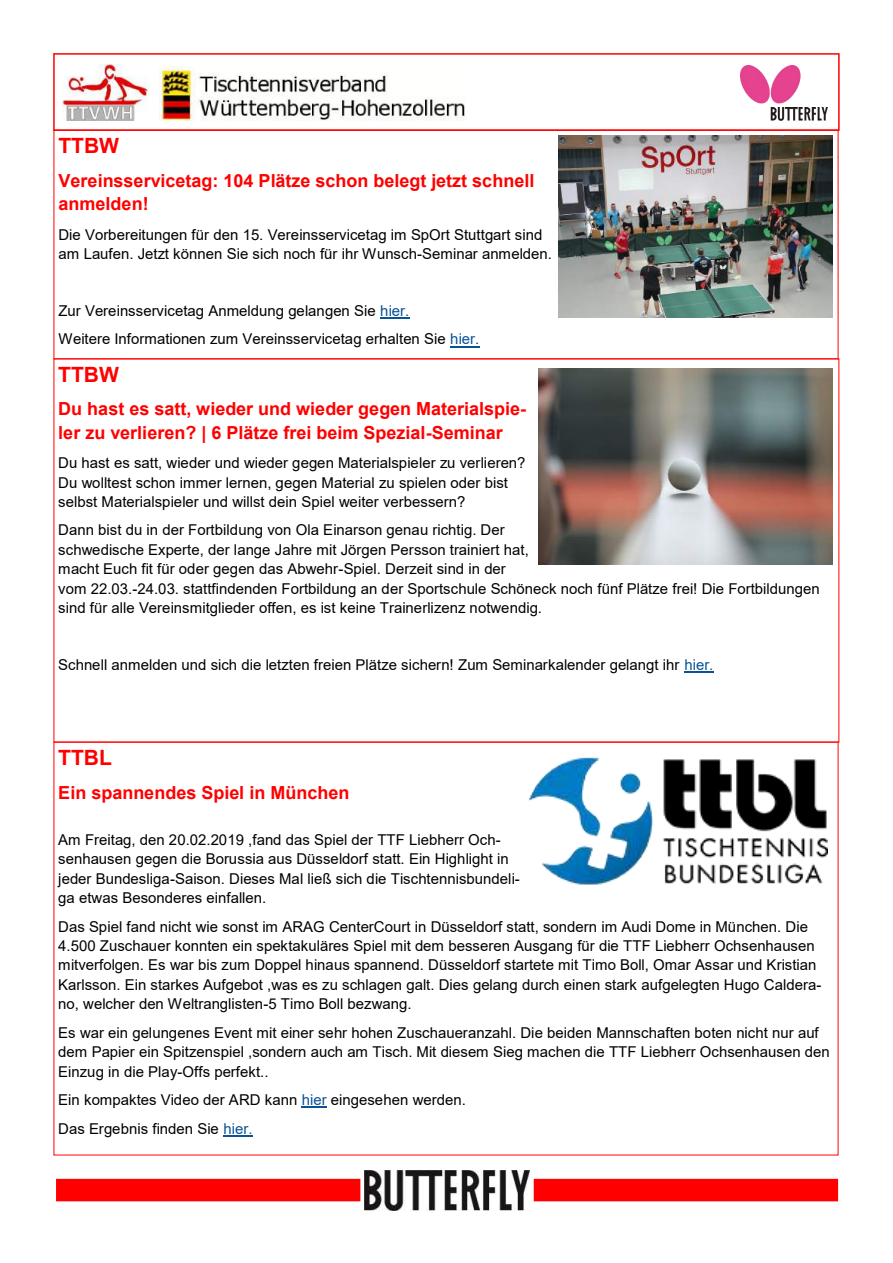
<style>
.page{position:relative;width:893px;height:1263px;background:#fff}
.page>*{position:absolute;margin:0;border:0;box-sizing:border-box;transform-origin:0 0}
.t1{font:700 21px "Arial";letter-spacing:-.005em;color:#f00}
.t2{font:700 18px/23.4px "Arial";color:#f00}
.t3{font:15px/19.5px "Arial";color:#000}
.s1{color:#085296}
</style>
<div class="page">
<hr style="left:302px;top:1106px;width:25px;height:2px;background:#085296">
<hr style="left:223px;top:1135px;width:30px;height:1px;background:#085296">
<hr style="left:380px;top:318px;width:30px;height:1px;background:#085296">
<hr style="left:450px;top:346px;width:30px;height:1px;background:#085296">
<img style="left:529px;top:757px;width:298px;height:128px">
<hr style="left:684px;top:672px;width:30px;height:1px;background:#085296">
<div style="left:53px;top:53px;width:787px;height:78px;border:2px solid #f00"></div>
<img style="left:63px;top:65px;width:85px;height:56px">
<img style="left:159px;top:66px;width:307px;height:55px">
<img style="left:741px;top:66px;width:86px;height:55px">
<img style="left:365px;top:1170px;width:164px;height:40px">
<div style="left:56px;top:1179px;width:304px;height:22px;background:#f00"></div>
<div style="left:534px;top:1179px;width:304px;height:22px;background:#f00"></div>
<img style="left:539px;top:369px;width:293px;height:195px">
<img style="left:559px;top:135px;width:273px;height:183px">
<h1 class="t1" style="left:58px;top:134px;width:62px">TTBW</h1>
<p class="t2" style="left:58px;top:169px;width:477px">Vereinsservicetag: 104 Plätze schon belegt jetzt schnell anmelden!</p>
<p class="t3" style="left:58px;top:225px;width:495px">Die Vorbereitungen für den 15. Vereinsservicetag im SpOrt Stuttgart sind am Laufen. Jetzt können Sie sich noch für ihr Wunsch-Seminar anmelden.</p>
<p class="t3" style="left:58px;top:296px;width:422px;line-height:28.5px">Zur Vereinsservicetag Anmeldung gelangen Sie <span class="s1">hier.<br></span>Weitere Informationen zum Vereinsservicetag erhalten Sie <span class="s1">hier.</span></p>
<h1 class="t1" style="left:58px;top:363px;width:62px">TTBW</h1>
<p class="t2" style="left:58px;top:397px;width:469px">Du hast es satt, wieder und wieder gegen Materialspie&shy;ler zu verlieren? | 6 Plätze frei beim Spezial-Seminar</p>
<p class="t3" style="left:58px;top:453px;width:469px">Du hast es satt, wieder und wieder gegen Materialspieler zu verlieren?<br>Du wolltest schon immer lernen, gegen Material zu spielen oder bist selbst Materialspieler und willst dein Spiel weiter verbessern?</p>
<p class="t3" style="left:58px;top:520px;width:763px">Dann bist du in der Fortbildung von Ola Einarson genau richtig. Der<br>schwedische Experte, der lange Jahre mit Jörgen Persson trainiert hat,<br>macht Euch fit für oder gegen das Abwehr-Spiel. Derzeit sind in der<br>vom 22.03.-24.03. stattfindenden Fortbildung an der Sportschule Schöneck noch fünf Plätze frei! Die Fortbildungen sind für alle Vereinsmitglieder offen, es ist keine Trainerlizenz notwendig.</p>
<p class="t3" style="left:58px;top:655px;width:657px">Schnell anmelden und sich die letzten freien Plätze sichern! Zum Seminarkalender gelangt ihr <span class="s1">hier.</span></p>
<h1 class="t1" style="left:58px;top:746px;width:55px">TTBL</h1>
<p class="t2" style="left:58px;top:781px;width:293px">Ein spannendes Spiel in München</p>
<p class="t3" style="left:58px;top:830px;width:463px">Am Freitag, den 20.02.2019 ,fand das Spiel der TTF Liebherr Och&shy;senhausen gegen die Borussia aus Düsseldorf statt. Ein Highlight in jeder Bundesliga-Saison. Dieses Mal ließ sich die Tischtennisbundeli&shy;ga etwas Besonderes einfallen.</p>
<p class="t3" style="left:58px;top:917px;width:765px">Das Spiel fand nicht wie sonst im ARAG CenterCourt in Düsseldorf statt, sondern im Audi Dome in München. Die 4.500 Zuschauer konnten ein spektakuläres Spiel mit dem besseren Ausgang für die TTF Liebherr Ochsenhausen mitverfolgen. Es war bis zum Doppel hinaus spannend. Düsseldorf startete mit Timo Boll, Omar Assar und Kristian Karlsson. Ein starkes Aufgebot ,was es zu schlagen galt. Dies gelang durch einen stark aufgelegten Hugo Caldera&shy;no, welcher den Weltranglisten-5 Timo Boll bezwang.</p>
<p class="t3" style="left:58px;top:1023px;width:773px">Es war ein gelungenes Event mit einer sehr hohen Zuschaueranzahl. Die beiden Mannschaften boten nicht nur auf dem Papier ein Spitzenspiel ,sondern auch am Tisch. Mit diesem Sieg machen die TTF Liebherr Ochsenhausen den<br>Einzug in die Play-Offs perfekt..</p>
<p class="t3" style="left:58px;top:1086px;width:409px;line-height:28.5px">Ein kompaktes Video der ARD kann <span class="s1">hier</span> eingesehen werden.<br>Das Ergebnis finden Sie <span class="s1">hier.</span></p>
</div>
